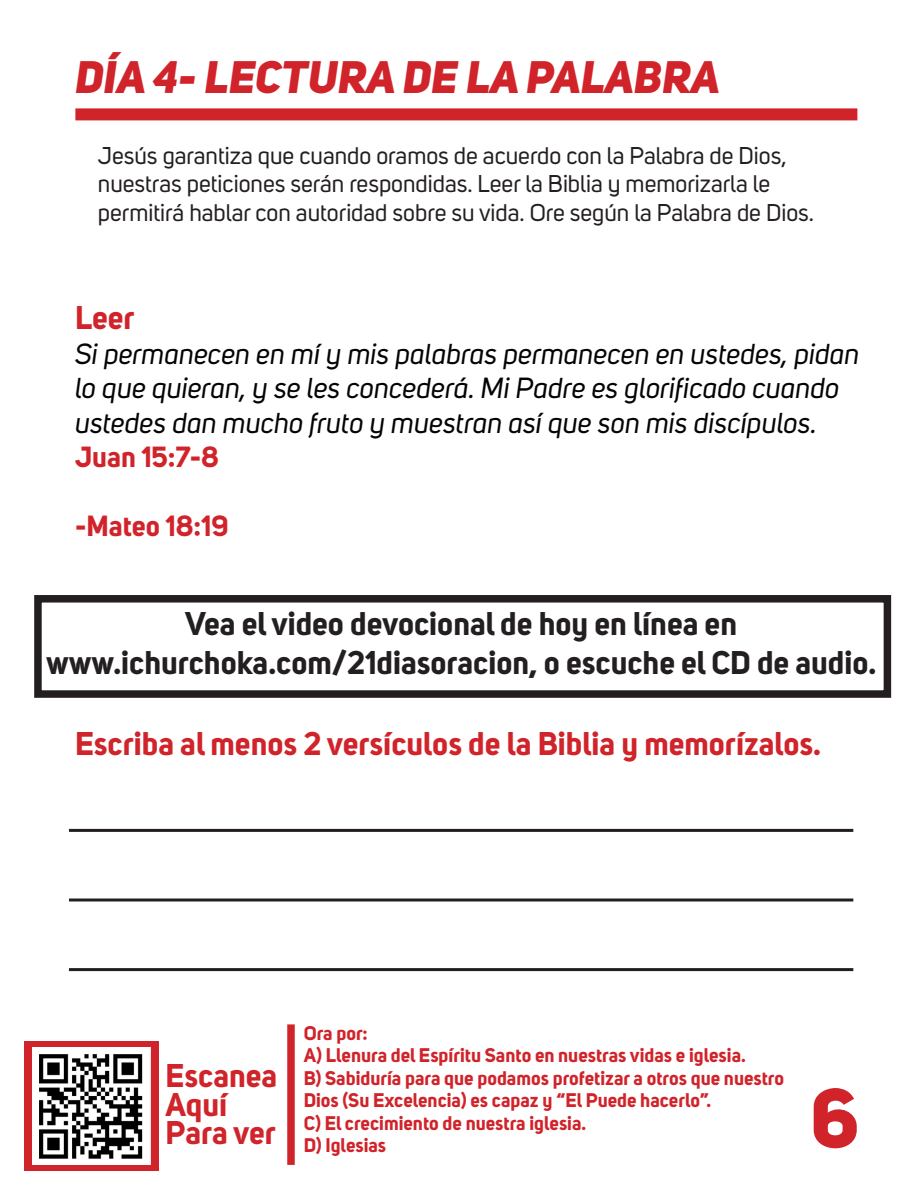
<style>
.page{position:relative;width:918px;height:1188px;background:#fff}
.page>*{position:absolute;margin:0;border:0;box-sizing:border-box;transform-origin:0 0}
.t1{font:82.8px "Uni Sans Heavy CAPS";color:#d1232a}
.t2{font:45px "Uni Sans Heavy Italic CAPS";color:#d1232a}
.t3{font:700 32.4px "Uni Sans";color:#231f20}
.t4{font:700 32.4px/28.5px "Uni Sans";color:#d1232a}
.t5{font:italic 28.8px/34.5px "Uni Sans";color:#040503}
.t6{font:700 28.8px "Uni Sans";color:#d1232a}
.t7{font:24px/28.8px "Uni Sans";color:#231f20}
.t8{font:700 19.5px/22.5px "Uni Sans";color:#d1232a}
.s1{font-weight:700;font-style:normal;color:#d1232a}
</style>
<div class="page">
<div style="left:75px;top:108px;width:782px;height:12px;background:#d1232a"></div>
<div style="left:34px;top:595px;width:857px;height:103px;border:8px solid #231f20"></div>
<hr style="left:69px;top:829px;width:784px;height:3px;background:#231f20">
<svg style="left:69px;top:898px;width:784px;height:4px;background:#595657"></svg>
<hr style="left:69px;top:968px;width:784px;height:3px;background:#231f20">
<div style="left:25px;top:1041px;width:134px;height:130px;background:#d1232a"></div>
<img style="left:32px;top:1048px;width:119px;height:116px">
<div style="left:287px;top:1024px;width:8px;height:141px;background:#d1232a"></div>
<p class="t2" style="left:75px;top:49px;width:646px">DÍA 4- LECTURA DE LA PALABRA</p>
<p class="t7" style="left:98px;top:141px;width:690px">Jesús garantiza que cuando oramos de acuerdo con la Palabra de Dios, nuestras peticiones serán respondidas. Leer la Biblia y memorizarla le</p>
<p class="t7" style="left:98px;top:199px;width:718px">permitirá hablar con autoridad sobre su vida. Ore según la Palabra de Dios.</p>
<p class="t4" style="left:75px;top:303px;width:61px">Leer</p>
<p class="t5" style="left:75px;top:336px;width:786px">Si permanecen en mí y mis palabras permanecen en ustedes, pidan lo que quieran, y se les concederá. Mi Padre es glorificado cuando ustedes dan mucho fruto y muestran así que son mis discípulos.<br><span class="s1">Juan 15:7-8</span></p>
<p class="t6" style="left:75px;top:508px;width:155px">-Mateo 18:19</p>
<p class="t3" style="left:185px;top:603px;width:553px">Vea el video devocional de hoy en línea en</p>
<p class="t3" style="left:46px;top:642px;width:832px">www.ichurchoka.com/21diasoracion, o escuche el CD de audio.</p>
<p class="t4" style="left:75px;top:729px;width:748px">Escriba al menos 2 versículos de la Biblia y memorízalos.</p>
<p class="t4" style="left:166px;top:1061px;width:113px">Escanea<br>Aquí</p>
<p class="t4" style="left:166px;top:1118px;width:112px">Para ver</p>
<p class="t8" style="left:304px;top:1021px;width:66px">Ora por:</p>
<p class="t8" style="left:304px;top:1044px;width:444px">A) Llenura del Espíritu Santo en nuestras vidas e iglesia.</p>
<p class="t8" style="left:304px;top:1066px;width:482px">B) Sabiduría para que podamos profetizar a otros que nuestro<br>Dios (Su Excelencia) es capaz y “El Puede hacerlo”.</p>
<p class="t8" style="left:304px;top:1111px;width:284px">C) El crecimiento de nuestra iglesia.</p>
<p class="t8" style="left:304px;top:1134px;width:84px">D) Iglesias</p>
<h1 class="t1" style="left:810px;top:1065px;width:50px">6</h1>
</div>
